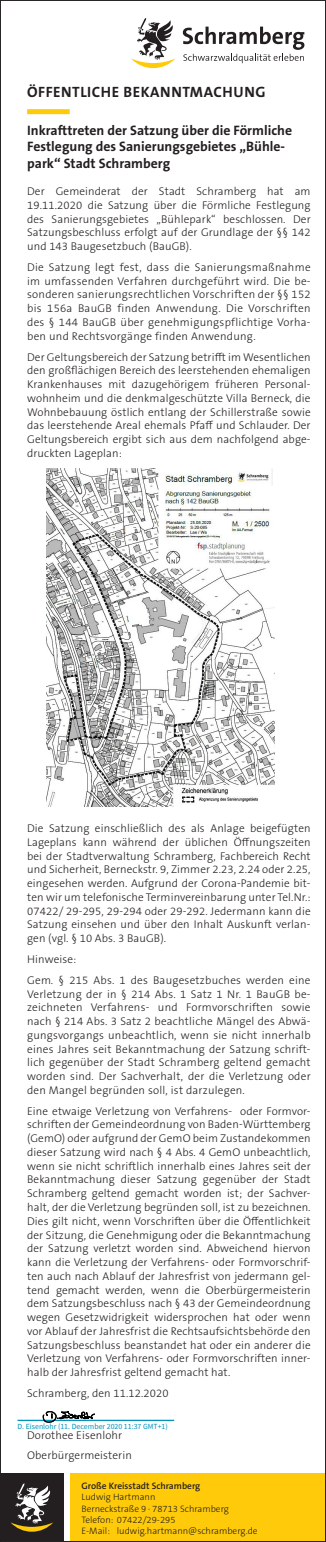
<style>
.page{position:relative;width:326px;height:1542px;background:#fff}
.page>*{position:absolute;margin:0;border:0;box-sizing:border-box;transform-origin:0 0}
.t1{font:700 15px "The Sans B W7";letter-spacing:.035em;color:#231f20}
.t2{font:700 13.75px/16.5px "The Sans B W7";color:#231f20}
.t3{font:300 11.25px/13.8px "The Sans B W3";letter-spacing:.01em;color:#231f20;text-align:justify}
.t4{font:300 9.38px/11.2px "The Sans B W3";color:#231f20}
.t5{font:600 9.38px "The Sans B W6";color:#231f20}
.t6{font:7.88px "Source Sans Pro";color:#0093be}
</style>
<div class="page">
<div style="left:0;top:1473px;width:64px;height:67px;background:#231f20"></div>
<svg style="left:11px;top:1483px;width:42px;height:48px"></svg>
<svg style="left:131px;top:18px;width:44px;height:50px"></svg>
<svg style="left:183px;top:27px;width:121px;height:36px"></svg>
<div style="left:71px;top:1472px;width:255px;height:68px;background:#feca0a"></div>
<div style="left:27px;top:109px;width:43px;height:5px;background:#feca0a"></div>
<img style="left:46px;top:468px;width:228px;height:338px">
<hr style="left:17px;top:1419px;width:157px;height:1px;background:#0093be">
<svg style="left:42px;top:1411px;width:53px;height:12px"></svg>
<h1 class="t1" style="left:27px;top:82px;width:240px">ÖFFENTLICHE BEKANNTMACHUNG</h1>
<p class="t2" style="left:27px;top:122px;width:266px">Inkrafttreten der Satzung über die Förmliche<br>Festlegung des Sanierungsgebietes „Bühle&shy;park“ Stadt Schramberg</p>
<p class="t3" style="left:27px;top:184px;width:285px">Der Gemeinderat der Stadt Schramberg hat am 19.11.2020 die Satzung über die Förmliche Festlegung des Sanierungsgebietes „Bühlepark“ beschlossen. Der Satzungsbeschluss erfolgt auf der Grundlage der §§ 142 und 143 Baugesetzbuch (BauGB).</p>
<p class="t3" style="left:27px;top:260px;width:285px">Die Satzung legt fest, dass die Sanierungsmaßnahme im umfassenden Verfahren durchgeführt wird. Die be&shy;sonderen sanierungsrechtlichen Vorschriften der §§ 152 bis 156a BauGB finden Anwendung. Die Vorschriften des § 144 BauGB über genehmigungspflichtige Vorha&shy;ben und Rechtsvorgänge finden Anwendung.</p>
<p class="t3" style="left:27px;top:350px;width:285px">Der Geltungsbereich der Satzung betrifft im Wesentlichen den großflächigen Bereich des leerstehenden ehemaligen Krankenhauses mit dazugehörigem früheren Personal&shy;wohnheim und die denkmalgeschützte Villa Berneck, die Wohnbebauung östlich entlang der Schillerstraße sowie das leerstehende Areal ehemals Pfaff und Schlauder. Der Geltungsbereich ergibt sich aus dem nachfolgend abge&shy;druckten Lageplan:</p>
<p class="t3" style="left:27px;top:821px;width:285px">Die Satzung einschließlich des als Anlage beigefügten Lageplans kann während der üblichen Öffnungszeiten bei der Stadtverwaltung Schramberg, Fachbereich Recht und Sicherheit, Berneckstr. 9, Zimmer 2.23, 2.24 oder 2.25, eingesehen werden. Aufgrund der Corona-Pandemie bit&shy;ten wir um telefonische Terminvereinbarung unter Tel.Nr.:<br>07422/ 29-295, 29-294 oder 29-292. Jedermann kann die Satzung einsehen und über den Inhalt Auskunft verlan&shy;gen (vgl. § 10 Abs. 3 BauGB).</p>
<p class="t3" style="left:27px;top:948px;width:285px;line-height:20.9px">Hinweise:<br>Gem. § 215 Abs. 1 des Baugesetzbuches werden eine</p>
<p class="t3" style="left:27px;top:987px;width:285px">Verletzung der in § 214 Abs. 1 Satz 1 Nr. 1 BauGB be&shy;zeichneten Verfahrens- und Formvorschriften sowie nach § 214 Abs. 3 Satz 2 beachtliche Mängel des Abwä&shy;gungsvorgangs unbeachtlich, wenn sie nicht innerhalb eines Jahres seit Bekanntmachung der Satzung schrift&shy;lich gegenüber der Stadt Schramberg geltend gemacht worden sind. Der Sachverhalt, der die Verletzung oder den Mangel begründen soll, ist darzulegen.</p>
<p class="t3" style="left:27px;top:1104px;width:285px">Eine etwaige Verletzung von Verfahrens- oder Formvor&shy;schriften der Gemeindeordnung von Baden-Württemberg (GemO) oder aufgrund der GemO beim Zustandekommen dieser Satzung wird nach § 4 Abs. 4 GemO unbeachtlich, wenn sie nicht schriftlich innerhalb eines Jahres seit der Bekanntmachung dieser Satzung gegenüber der Stadt Schramberg geltend gemacht worden ist; der Sachver&shy;halt, der die Verletzung begründen soll, ist zu bezeichnen.<br>Dies gilt nicht, wenn Vorschriften über die Öffentlichkeit der Sitzung, die Genehmigung oder die Bekanntmachung der Satzung verletzt worden sind. Abweichend hiervon kann die Verletzung der Verfahrens- oder Formvorschrif&shy;ten auch nach Ablauf der Jahresfrist von jedermann gel&shy;tend gemacht werden, wenn die Oberbürgermeisterin dem Satzungsbeschluss nach § 43 der Gemeindeordnung wegen Gesetzwidrigkeit widersprochen hat oder wenn vor Ablauf der Jahresfrist die Rechtsaufsichtsbehörde den Satzungsbeschluss beanstandet hat oder ein anderer die Verletzung von Verfahrens- oder Formvorschriften inner&shy;halb der Jahresfrist geltend gemacht hat.</p>
<p class="t3" style="left:27px;top:1386px;width:143px">Schramberg, den 11.12.2020</p>
<p class="t3" style="left:27px;top:1424px;width:106px;line-height:20.9px">Dorothee Eisenlohr<br>Oberbürgermeisterin</p>
<p class="t5" style="left:81px;top:1479px;width:120px">Große Kreisstadt Schramberg</p>
<p class="t4" style="left:81px;top:1491px;width:178px">Ludwig Hartmann<br>Berneckstraße 9 · 78713 Schramberg<br>Telefon: 07422/29-295<br>E-Mail: ludwig.hartmann@schramberg.de</p>
<p class="t6" style="left:17px;top:1422px;width:152px">D. Eisenlohr (11. December 2020 11:37 GMT+1)</p>
</div>
